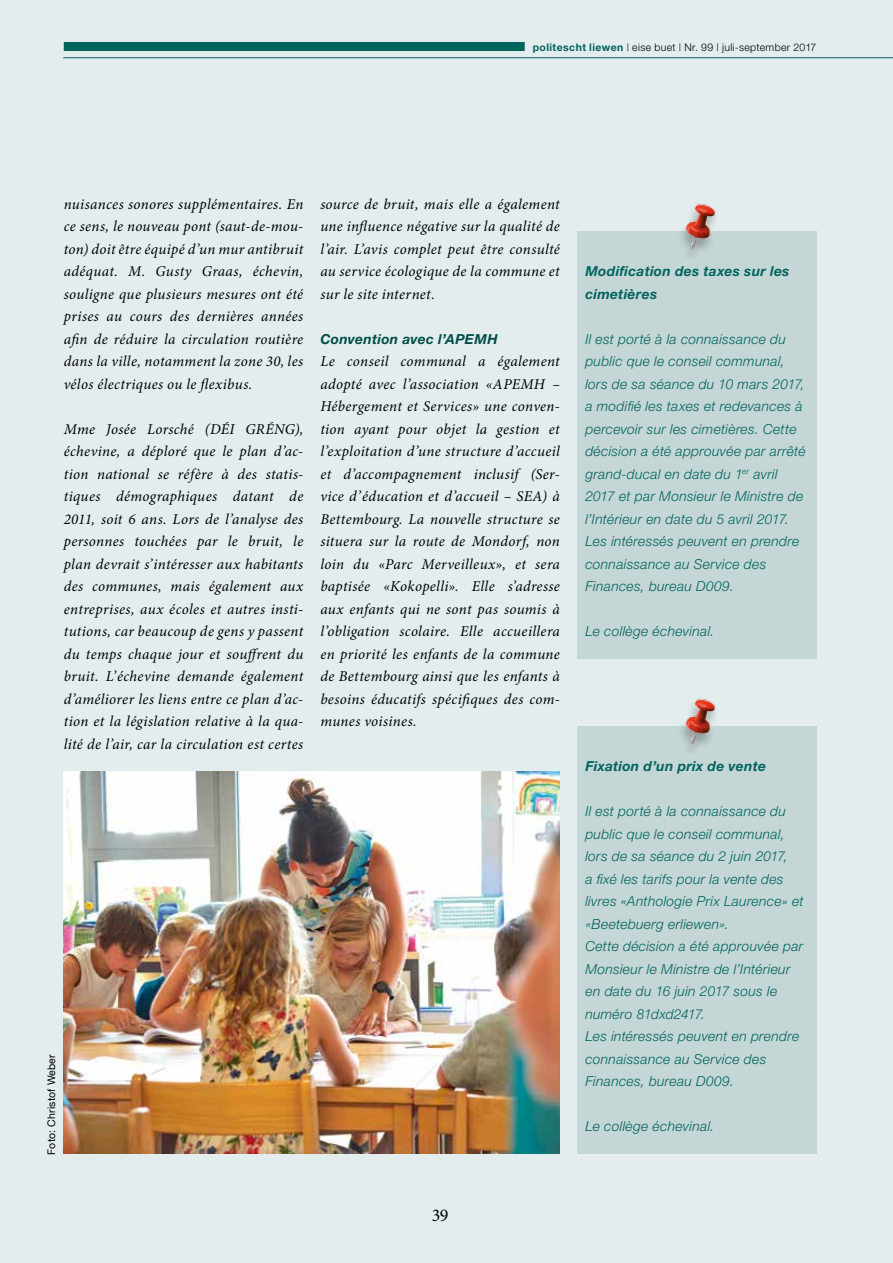
<style>
.page{position:relative;width:893px;height:1263px;background:#e3eded}
.page>*{position:absolute;margin:0;border:0;box-sizing:border-box;transform-origin:0 0}
.t1{font:18px "Minion Pro";color:#000}
.t2{font:italic 15px/22.5px "Minion Pro";letter-spacing:.02em;color:#000;text-align:justify}
.t3{font:italic 300 13.8px/22.5px "Helvetica Neue";letter-spacing:.025em;color:#00635e}
.t4{font:italic 700 13.8px/22.5px "Helvetica Neue";letter-spacing:.025em;color:#00635e}
.t5{font:italic 700 13.8px "Helvetica Neue";letter-spacing:.025em;color:#004e48}
.t6{font:300 10.5px "Helvetica Neue";letter-spacing:.035em;color:#000}
.t7{font:10.5px "Helvetica Neue";letter-spacing:.015em;color:#000}
.s1{font-weight:700;color:#00635c}
</style>
<div class="page">
<hr style="left:63px;top:57px;width:830px;height:1px;background:#00635c">
<div style="left:64px;top:42px;width:461px;height:9px;background:#00635c"></div>
<div style="left:577px;top:231px;width:239px;height:428px;background:#c4d6d5"></div>
<div style="left:577px;top:726px;width:239px;height:428px;background:#c4d6d5"></div>
<img style="left:681px;top:204px;width:35px;height:49px">
<img style="left:681px;top:699px;width:35px;height:49px">
<img style="left:64px;top:771px;width:496px;height:383px">
<p class="t6" style="left:533px;top:41px;width:285px"><span class="s1">politescht liewen</span> | eise buet | Nr. 99 | juli-september 2017</p>
<p class="t2" style="left:64px;top:192px;width:241px">nuisances sonores supplémentaires. En ce sens, le nouveau pont (saut-de-mou&shy;ton) doit être équipé d’un mur antibruit adéquat. M. Gusty Graas, échevin, souligne que plusieurs mesures ont été prises au cours des dernières années afin de réduire la circulation routière dans la ville, notamment la zone 30, les vélos électriques ou le flexibus.</p>
<p class="t2" style="left:64px;top:417px;width:241px">Mme Josée Lorsché (DÉI GRÉNG), échevine, a déploré que le plan d’ac&shy;tion national se réfère à des statis&shy;tiques démographiques datant de 2011, soit 6 ans. Lors de l’analyse des personnes touchées par le bruit, le plan devrait s’intéresser aux habitants des communes, mais également aux entreprises, aux écoles et autres insti&shy;tutions, car beaucoup de gens y passent du temps chaque jour et souffrent du bruit. L’échevine demande également d’améliorer les liens entre ce plan d’ac&shy;tion et la législation relative à la qua&shy;lité de l’air, car la circulation est certes</p>
<p class="t2" style="left:320px;top:192px;width:241px">source de bruit, mais elle a également une influence négative sur la qualité de l’air. L’avis complet peut être consulté au service écologique de la commune et sur le site internet.</p>
<p class="t5" style="left:320px;top:330px;width:179px">Convention avec l’APEMH</p>
<p class="t2" style="left:320px;top:350px;width:241px">Le conseil communal a également adopté avec l’association «APEMH – Hébergement et Services» une conven&shy;tion ayant pour objet la gestion et l’exploitation d’une structure d’accueil et d’accompagnement inclusif (Ser&shy;vice d’éducation et d’accueil – SEA) à Bettembourg. La nouvelle structure se situera sur la route de Mondorf, non loin du «Parc Merveilleux», et sera baptisée «Kokopelli». Elle s’adresse aux enfants qui ne sont pas soumis à l’obligation scolaire. Elle accueillera en priorité les enfants de la commune de Bettembourg ainsi que les enfants à besoins éducatifs spécifiques des com&shy;munes voisines.</p>
<p class="t7" style="left:44px;top:1155px;width:102px;rotate:-90deg">Foto: Christof Weber</p>
<p class="t1" style="left:432px;top:1203px;width:18px">39</p>
<p class="t4" style="left:585px;top:260px;width:206px">Modification des taxes sur les cimetières</p>
<p class="t3" style="left:585px;top:327px;width:222px">Il est porté à la connaissance du public que le conseil communal, lors de sa séance du 10 mars 2017, a modifié les taxes et redevances à percevoir sur les cimetières. Cette décision a été approuvée par arrêté grand-ducal en date du 1<sup>er</sup> avril<br>2017 et par Monsieur le Ministre de l’Intérieur en date du 5 avril 2017.<br>Les intéressés peuvent en prendre connaissance au Service des<br>Finances, bureau D009.</p>
<p class="t3" style="left:585px;top:620px;width:130px">Le collège échevinal.</p>
<p class="t4" style="left:585px;top:755px;width:182px">Fixation d’un prix de vente</p>
<p class="t3" style="left:585px;top:800px;width:220px">Il est porté à la connaissance du public que le conseil communal, lors de sa séance du 2 juin 2017,<br>a fixé les tarifs pour la vente des livres «Anthologie Prix Laurence» et «Beetebuerg erliewen».<br>Cette décision a été approuvée par<br>Monsieur le Ministre de l’Intérieur en date du 16 juin 2017 sous le numéro 81dxd2417.<br>Les intéressés peuvent en prendre connaissance au Service des<br>Finances, bureau D009.</p>
<p class="t3" style="left:585px;top:1115px;width:130px">Le collège échevinal.</p>
</div>
